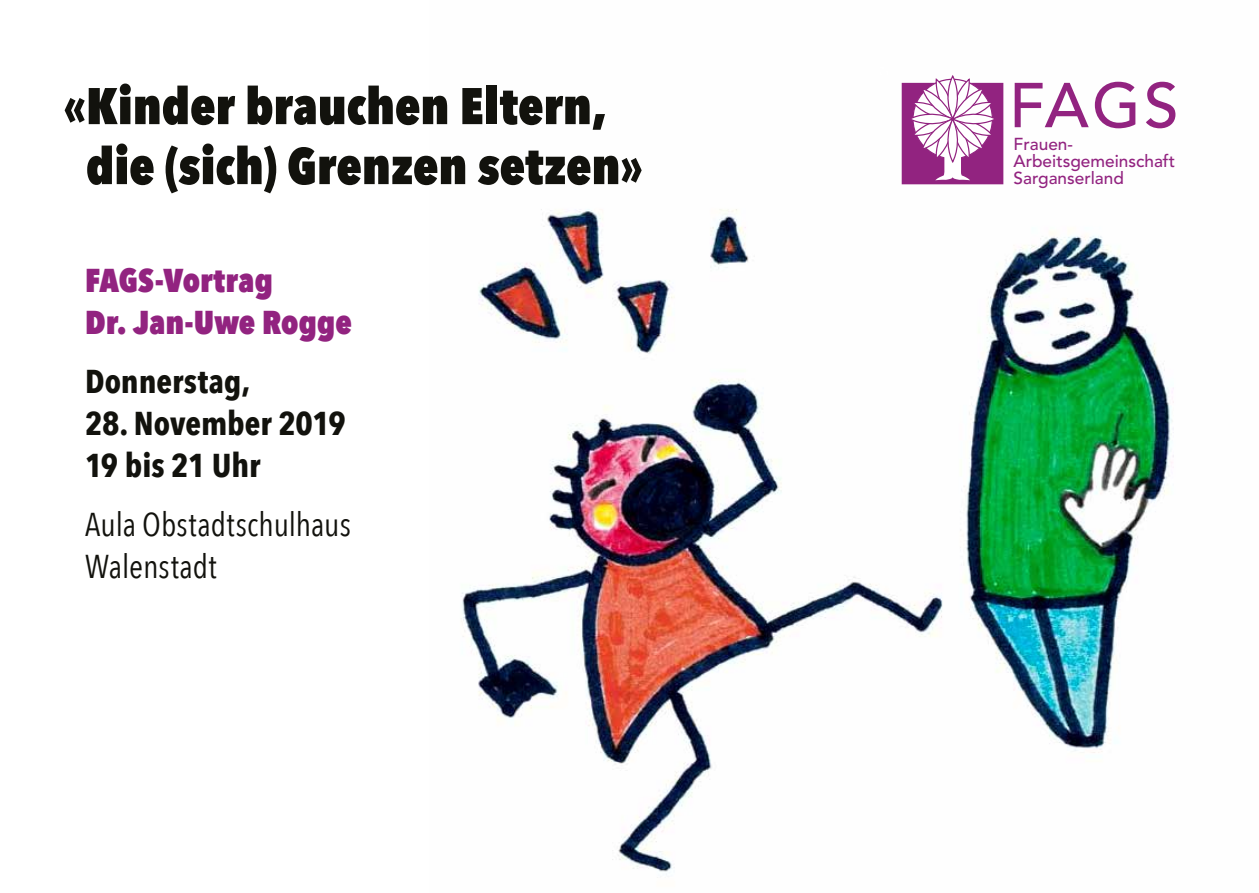
<style>
.page{position:relative;width:1259px;height:893px;background:#fff}
.page>*{position:absolute;margin:0;border:0;box-sizing:border-box;transform-origin:0 0}
.t1{font:800 51px/60px "Avenir Next Condensed";color:#12120d}
.t2{font:700 33px/42px "Avenir Next Condensed";color:#12120d}
.t3{font:33px/42px "Avenir Next Condensed";color:#12120d}
.t4{font:800 33px/42px "Avenir Next Condensed";letter-spacing:.005em;color:#922380}
.t5{font:500 17.1px/17.1px "Avenir";color:#922380}
</style>
<div class="page">
<img style="left:461px;top:75px;width:715px;height:800px">
<svg style="left:1014px;top:83px;width:74px;height:44px"></svg>
<svg style="left:1095px;top:82px;width:40px;height:46px"></svg>
<svg style="left:1146px;top:82px;width:29px;height:46px"></svg>
<svg style="left:901px;top:76px;width:102px;height:108px"></svg>
<p class="t1" style="left:86px;top:76px;width:559px;text-indent:-23px">«Kinder brauchen Eltern, die (sich) Grenzen setzen»</p>
<p class="t4" style="left:85px;top:259px;width:268px">FAGS-Vortrag<br>Dr. Jan-Uwe Rogge</p>
<p class="t2" style="left:85px;top:361px;width:167px">Donnerstag,</p>
<p class="t2" style="left:85px;top:403px;width:262px">28. November 2019<br>19 bis 21 Uhr</p>
<p class="t3" style="left:85px;top:502px;width:267px">Aula Obstadtschulhaus<br>Walenstadt</p>
<p class="t5" style="left:1013px;top:136px;width:163px">Frauen-<br>Arbeitsgemeinschaft<br>Sarganserland</p>
</div>
